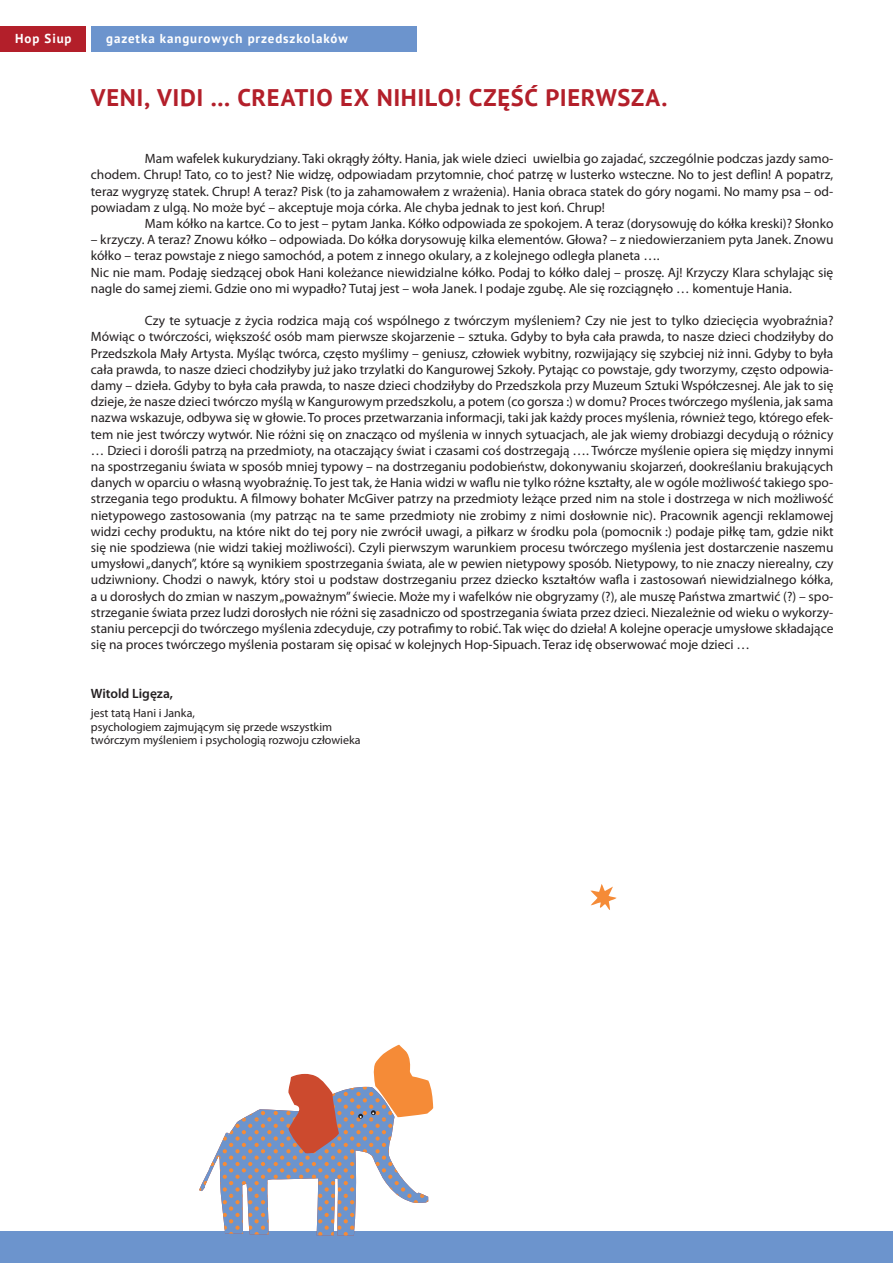
<style>
.page{position:relative;width:893px;height:1263px;background:#fff}
.page>*{position:absolute;margin:0;border:0;box-sizing:border-box;transform-origin:0 0}
.TYTUŁ{font:700 24px "PT Sans";letter-spacing:.02em;color:#b31f2a}
.t1{font:13.5px/16.2px "Myriad Pro";color:#231f20;text-align:justify}
.t2{font:600 13.5px "Myriad Pro";color:#231f20}
.t3{font:700 12.9px "PT Sans";letter-spacing:.07em;color:#fff}
.t4{font:12px/13.5px "Myriad Pro";color:#231f20}
</style>
<div class="page">
<div style="left:0;top:26px;width:86px;height:26px;background:#b31f2a"></div>
<div style="left:91px;top:26px;width:325px;height:26px;background:#6c94cd"></div>
<div style="left:0;top:1231px;width:893px;height:32px;background:#6c94cd"></div>
<svg style="left:199px;top:1045px;width:234px;height:190px"></svg>
<svg style="left:590px;top:884px;width:27px;height:26px"></svg>
<p class="t3" style="left:15px;top:30px;width:58px">Hop Siup</p>
<p class="t3" style="left:106px;top:30px;width:243px">gazetka kangurowych przedszkolaków</p>
<p class="TYTUŁ" style="left:91px;top:82px;width:578px">VENI, VIDI ... CREATIO EX NIHILO! CZĘŚĆ PIERWSZA.</p>
<p class="t1" style="left:91px;top:150px;width:744px;text-indent:54px">Mam wafelek kukurydziany. Taki okrągły żółty. Hania, jak wiele dzieci uwielbia go zajadać, szczególnie podczas jazdy samo&shy;chodem. Chrup! Tato, co to jest? Nie widzę, odpowiadam przytomnie, choć patrzę w lusterko wsteczne. No to jest deflin! A popatrz, teraz wygryzę statek. Chrup! A teraz? Pisk (to ja zahamowałem z wrażenia). Hania obraca statek do góry nogami. No mamy psa – od&shy;powiadam z ulgą. No może być – akceptuje moja córka. Ale chyba jednak to jest koń. Chrup!</p>
<p class="t1" style="left:145px;top:215px;width:690px">Mam kółko na kartce. Co to jest – pytam Janka. Kółko odpowiada ze spokojem. A teraz (dorysowuję do kółka kreski)? Słonko</p>
<p class="t1" style="left:91px;top:231px;width:744px">– krzyczy. A teraz? Znowu kółko – odpowiada. Do kółka dorysowuję kilka elementów. Głowa? – z niedowierzaniem pyta Janek. Znowu kółko – teraz powstaje z niego samochód, a potem z innego okulary, a z kolejnego odległa planeta ….</p>
<p class="t1" style="left:91px;top:264px;width:744px">Nic nie mam. Podaję siedzącej obok Hani koleżance niewidzialne kółko. Podaj to kółko dalej – proszę. Aj! Krzyczy Klara schylając się nagle do samej ziemi. Gdzie ono mi wypadło? Tutaj jest – woła Janek. I podaje zgubę. Ale się rozciągnęło … komentuje Hania.</p>
<p class="t1" style="left:91px;top:312px;width:744px;text-indent:54px">Czy te sytuacje z życia rodzica mają coś wspólnego z twórczym myśleniem? Czy nie jest to tylko dziecięcia wyobraźnia?<br>Mówiąc o twórczości, większość osób mam pierwsze skojarzenie – sztuka. Gdyby to była cała prawda, to nasze dzieci chodziłyby do Przedszkola Mały Artysta. Myśląc twórca, często myślimy – geniusz, człowiek wybitny, rozwijający się szybciej niż inni. Gdyby to była cała prawda, to nasze dzieci chodziłyby już jako trzylatki do Kangurowej Szkoły. Pytając co powstaje, gdy tworzymy, często odpowia&shy;damy – dzieła. Gdyby to była cała prawda, to nasze dzieci chodziłyby do Przedszkola przy Muzeum Sztuki Współczesnej. Ale jak to się dzieje, że nasze dzieci twórczo myślą w Kangurowym przedszkolu, a potem (co gorsza :) w domu? Proces twórczego myślenia, jak sama nazwa wskazuje, odbywa się w głowie. To proces przetwarzania informacji, taki jak każdy proces myślenia, również tego, którego efek&shy;tem nie jest twórczy wytwór. Nie różni się on znacząco od myślenia w innych sytuacjach, ale jak wiemy drobiazgi decydują o różnicy … Dzieci i dorośli patrzą na przedmioty, na otaczający świat i czasami coś dostrzegają …. Twórcze myślenie opiera się między innymi na spostrzeganiu świata w sposób mniej typowy – na dostrzeganiu podobieństw, dokonywaniu skojarzeń, dookreślaniu brakujących danych w oparciu o własną wyobraźnię. To jest tak, że Hania widzi w waflu nie tylko różne kształty, ale w ogóle możliwość takiego spo&shy;strzegania tego produktu. A filmowy bohater McGiver patrzy na przedmioty leżące przed nim na stole i dostrzega w nich możliwość nietypowego zastosowania (my patrząc na te same przedmioty nie zrobimy z nimi dosłownie nic). Pracownik agencji reklamowej widzi cechy produktu, na które nikt do tej pory nie zwrócił uwagi, a piłkarz w środku pola (pomocnik :) podaje piłkę tam, gdzie nikt się nie spodziewa (nie widzi takiej możliwości). Czyli pierwszym warunkiem procesu twórczego myślenia jest dostarczenie naszemu umysłowi„danych”, które są wynikiem spostrzegania świata, ale w pewien nietypowy sposób. Nietypowy, to nie znaczy nierealny, czy udziwniony. Chodzi o nawyk, który stoi u podstaw dostrzeganiu przez dziecko kształtów wafla i zastosowań niewidzialnego kółka, a u dorosłych do zmian w naszym„poważnym”świecie. Może my i wafelków nie obgryzamy (?), ale muszę Państwa zmartwić (?) – spo&shy;strzeganie świata przez ludzi dorosłych nie różni się zasadniczo od spostrzegania świata przez dzieci. Niezależnie od wieku o wykorzy&shy;staniu percepcji do twórczego myślenia zdecyduje, czy potrafimy to robić. Tak więc do dzieła! A kolejne operacje umysłowe składające się na proces twórczego myślenia postaram się opisać w kolejnych Hop-Sipuach. Teraz idę obserwować moje dzieci …</p>
<p class="t2" style="left:91px;top:685px;width:84px">Witold Ligęza,</p>
<p class="t4" style="left:91px;top:706px;width:271px">jest tatą Hani i Janka,<br>psychologiem zajmującym się przede wszystkim twórczym myśleniem i psychologią rozwoju człowieka</p>
</div>
